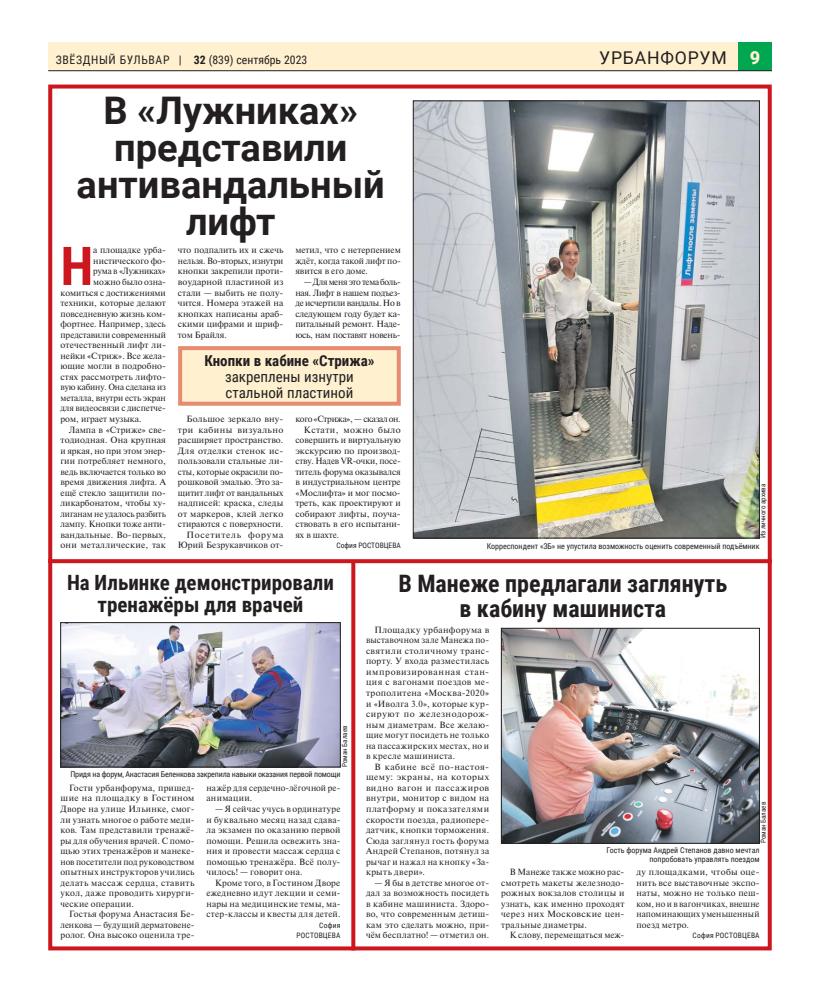
<style>
.page{position:relative;width:820px;height:993px;background:#fff}
.page>*{position:absolute;margin:0;border:0;box-sizing:border-box;transform-origin:0 0}
.t1{font:700 53.4px "Roboto Condensed";color:#cc171e}
.t2{font:700 38px/37px "Roboto";color:#231f20;text-align:center}
.t3{font:700 24px/25px "Roboto Condensed";color:#231f20;text-align:center}
.t4{font:700 21px/22px "Roboto Condensed";color:#231f20;text-align:center}
.t5{font:900 18px "Roboto";color:#fff1d0}
.t6{font:17.6px "Roboto";letter-spacing:.045em;color:#231f20}
.t7{font:15px/16px "Roboto Condensed";color:#231f20}
.t8{font:700 15px "Roboto Condensed";color:#231f20}
.t9{font:11.7px "Roboto Condensed";letter-spacing:.03em;color:#231f20}
.t10{font:9px/10.5px "Newton C";letter-spacing:.005em;color:#231f20;text-align:justify}
.t11{font:9px "Newton C";letter-spacing:-.035em;color:#231f20}
.t12{font:9px "Newton C";letter-spacing:.04em;color:#231f20}
.t13{font:8px/9px "Roboto Condensed";color:#231f20;text-align:right}
.t14{font:8px "Roboto Condensed";letter-spacing:-.02em;color:#231f20}
.t15{font:7.5px/10.5px "Roboto Condensed";letter-spacing:.025em;color:#231f20;text-align:right}
.t16{font:7.5px "Roboto Condensed";color:#231f20}
.t17{font:7px "Roboto Condensed";color:#231f20}
.s1{font-weight:700}
</style>
<div class="page">
<div style="left:48px;top:43px;width:723px;height:28px;background:#fff1d0"></div>
<div style="left:738px;top:43px;width:33px;height:28px;background:#00a650"></div>
<hr style="left:48px;top:70px;width:723px;height:1px;background:#231f20">
<div style="left:48px;top:84px;width:723px;height:866px;border:4px solid #cc171e"></div>
<svg style="left:48px;top:559px;width:723px;height:4px;background:#cd2027"></svg>
<svg style="left:351px;top:562px;width:4px;height:388px;background:#cf2930"></svg>
<div style="left:180px;top:348px;width:218px;height:55px;background:#fff1d0"></div>
<div style="left:178px;top:346px;width:222px;height:59px;border:4px solid #e48b70"></div>
<img style="left:415px;top:103px;width:342px;height:433px">
<div style="left:413px;top:101px;width:346px;height:437px;border:1px solid #231f20"></div>
<img style="left:62px;top:624px;width:276px;height:140px">
<div style="left:60px;top:622px;width:280px;height:144px;border:1px solid #231f20"></div>
<img style="left:503px;top:630px;width:254px;height:211px">
<div style="left:501px;top:628px;width:258px;height:215px;border:1px solid #231f20"></div>
<p class="t9" style="left:56px;top:53px;width:253px">ЗВЁЗДНЫЙ БУЛЬВАР | <span class="s1">32</span> (839) сентябрь 2023</p>
<h3 class="t6" style="left:599px;top:47px;width:129px">УРБАНФОРУМ</h3>
<h3 class="t5" style="left:749px;top:47px;width:12px">9</h3>
<h2 class="t2" style="left:77px;top:92px;width:309px">В «Лужниках» представили антивандальный лифт</h2>
<h1 class="t1" style="left:60px;top:235px;width:34px">Н</h1>
<p class="t10" style="left:93px;top:246px;width:74px">а площадке урба-</p>
<p class="t10" style="left:93px;top:256px;width:74px">нистического фо-</p>
<p class="t10" style="left:93px;top:267px;width:74px">рума в «Лужниках»</p>
<p class="t10" style="left:93px;top:277px;width:74px">можно было озна-</p>
<p class="t10" style="left:60px;top:288px;width:107px">комиться с достижениями</p>
<p class="t10" style="left:60px;top:298px;width:107px">техники, которые делают</p>
<p class="t10" style="left:60px;top:309px;width:107px">повседневную жизнь ком-</p>
<p class="t10" style="left:60px;top:319px;width:107px">фортнее. Например, здесь</p>
<p class="t10" style="left:60px;top:330px;width:107px">представили современный</p>
<p class="t10" style="left:60px;top:340px;width:107px">отечественный лифт ли-</p>
<p class="t10" style="left:60px;top:351px;width:107px">нейки «Стриж». Все жела-</p>
<p class="t10" style="left:60px;top:362px;width:107px">ющие могли в подробно-</p>
<p class="t10" style="left:60px;top:372px;width:107px">стях рассмотреть лифто-</p>
<p class="t10" style="left:60px;top:383px;width:107px">вую кабину. Она сделана из</p>
<p class="t10" style="left:60px;top:393px;width:107px">металла, внутри есть экран</p>
<p class="t10" style="left:60px;top:404px;width:107px">для видеосвязи с диспетче-</p>
<p class="t10" style="left:60px;top:414px;width:82px">ром, играет музыка.</p>
<p class="t10" style="left:69px;top:425px;width:98px">Лампа в «Стриже» све-</p>
<p class="t10" style="left:60px;top:435px;width:107px">тодиодная. Она крупная</p>
<p class="t10" style="left:60px;top:446px;width:107px">и яркая, но при этом энер-</p>
<p class="t10" style="left:60px;top:456px;width:107px">гии потребляет немного,</p>
<p class="t10" style="left:60px;top:467px;width:107px">ведь включается только во</p>
<p class="t10" style="left:60px;top:477px;width:107px">время движения лифта. А</p>
<p class="t10" style="left:60px;top:488px;width:107px">ещё стекло защитили по-</p>
<p class="t10" style="left:60px;top:498px;width:107px">ликарбонатом, чтобы ху-</p>
<p class="t10" style="left:60px;top:509px;width:107px">лиганам не удалось разбить</p>
<p class="t10" style="left:60px;top:519px;width:107px">лампу. Кнопки тоже анти-</p>
<p class="t10" style="left:60px;top:530px;width:107px">вандальные. Во-первых,</p>
<p class="t10" style="left:60px;top:541px;width:107px">они металлические, так</p>
<p class="t10" style="left:178px;top:246px;width:107px">что подпалить их и сжечь нельзя. Во-вторых, изнутри кнопки закрепили проти&shy;воударной пластиной из стали — выбить не полу&shy;чится. Номера этажей на кнопках написаны араб&shy;скими цифрами и шриф&shy;том Брайля.</p>
<p class="t10" style="left:295px;top:246px;width:107px">метил, что с нетерпением ждёт, когда такой лифт по&shy;явится в его доме.</p>
<p class="t10" style="left:295px;top:277px;width:107px;text-indent:9px">— Для меня это тема боль&shy;ная. Лифт в нашем подъез&shy;де исчертили вандалы. Но в следующем году будет ка&shy;питальный ремонт. Наде&shy;юсь, нам поставят новень-</p>
<h3 class="t8" style="left:204px;top:351px;width:172px">Кнопки в кабине «Стрижа»</h3>
<h3 class="t7" style="left:225px;top:368px;width:130px">закреплены изнутри стальной пластиной</h3>
<p class="t10" style="left:178px;top:414px;width:107px;text-align:right">Большое зеркало вну&shy;три кабины визуально расширяет пространство.<br>Для отделки стенок ис&shy;пользовали стальные ли&shy;сты, которые окрасили по&shy;рошковой эмалью. Это за&shy;щитит лифт от вандальных надпи сей: краска, следы от маркеров, клей легко стираются с поверхности.<br>Посетитель форума<br>Юрий Безрукавчиков от-</p>
<p class="t11" style="left:295px;top:415px;width:107px">кого «Стрижа», — сказал он.</p>
<p class="t12" style="left:304px;top:426px;width:98px">Кстати, можно было</p>
<p class="t10" style="left:295px;top:435px;width:107px">совершить и виртуальную</p>
<p class="t10" style="left:295px;top:446px;width:107px">экскурсию по производ-</p>
<p class="t10" style="left:295px;top:456px;width:107px">ству. Надев VR-очки, посе-</p>
<p class="t10" style="left:295px;top:467px;width:107px">титель форума оказывался</p>
<p class="t10" style="left:295px;top:477px;width:107px">в индустриальном центре</p>
<p class="t10" style="left:295px;top:488px;width:107px">«Мослифта» и мог посмо-</p>
<p class="t10" style="left:295px;top:498px;width:107px">треть, как проектируют и</p>
<p class="t10" style="left:295px;top:509px;width:107px">собирают лифты, поуча-</p>
<p class="t10" style="left:295px;top:519px;width:107px">ствовать в его испытани-</p>
<p class="t10" style="left:295px;top:530px;width:46px">ях в шахте.</p>
<p class="t16" style="left:336px;top:541px;width:66px">София РОСТОВЦЕВА</p>
<p class="t17" style="left:758px;top:538px;width:56px;rotate:-90deg">Из личного архива</p>
<p class="t13" style="left:486px;top:541px;width:274px">Корреспондент «ЗБ» не упустила возможность оценить современный подъёмник</p>
<h3 class="t4" style="left:67px;top:571px;width:268px">На Ильинке демонстрировали тренажёры для врачей</h3>
<p class="t17" style="left:340px;top:766px;width:43px;rotate:-90deg">Роман Балаев</p>
<p class="t14" style="left:70px;top:769px;width:271px">Придя на форум, Анастасия Беленкова закрепила навыки оказания первой помощи</p>
<p class="t10" style="left:60px;top:783px;width:135px;text-indent:9px">Гости урбанфорума, пришед&shy;шие на площадку в Гостином Дворе на улице Ильинке, смог&shy;ли узнать многое о работе меди&shy;ков. Там представили тренажё&shy;ры для обучения врачей. С помо&shy;щью этих тренажёров и манеке&shy;нов посетители под руководством опытных инструкторов учились делать массаж сердца, ставить укол, даже проводить хирурги&shy;ческие операции.</p>
<p class="t10" style="left:60px;top:909px;width:135px;text-indent:9px">Гостья форума Анастасия Бе&shy;ленкова — будущий дерматовене&shy;ролог. Она высоко оценила тре-</p>
<p class="t10" style="left:206px;top:783px;width:135px">нажёр для сердечно-лёгочной ре&shy;анимации.</p>
<p class="t10" style="left:206px;top:804px;width:135px;text-indent:9px">— Я сейчас учусь в ординатуре и буквально месяц назад сдава&shy;ла экзамен по оказанию первой помощи. Решила освежить зна&shy;ния и провести массаж сердца с помощью тренажёра. Всё полу&shy;чилось! — говорит она.</p>
<p class="t10" style="left:206px;top:878px;width:135px;text-indent:9px">Кроме того, в Гостином Дворе ежедневно идут лекции и семи&shy;нары на медицинские темы, ма&shy;стер-классы и квесты для детей.</p>
<p class="t15" style="left:296px;top:919px;width:46px">София<br>РОСТОВЦЕВА</p>
<h3 class="t3" style="left:398px;top:571px;width:330px">В Манеже предлагали заглянуть в кабину машиниста</h3>
<p class="t10" style="left:366px;top:625px;width:125px;text-indent:9px">Площадку урбанфорума в выставочном зале Манежа по&shy;святили столичному транс&shy;порту. У входа разместилась импровизированная стан&shy;ция с вагонами поездов ме&shy;трополитена «Москва-2020» и «Иволга 3.0», которые кур&shy;сируют по железнодорож&shy;ным диаметрам. Все желаю&shy;щие могут посидеть не только на пассажирских местах, но и в кресле машиниста.</p>
<p class="t10" style="left:366px;top:762px;width:125px;text-indent:9px">В кабине всё по-настоя&shy;щему: экраны, на которых видно вагон и пассажиров внутри, монитор с видом на платформу и показателями скорости поезда, радиопере&shy;датчик, кнопки торможения.<br>Сюда заглянул гость форума Андрей Степанов, потянул за рычаг и нажал на кнопку «За&shy;крыть двери».</p>
<p class="t10" style="left:366px;top:878px;width:125px;text-indent:9px">— Я бы в детстве многое от&shy;дал за возможность посидеть в кабине машиниста. Здоро&shy;во, что современным детиш&shy;кам это сделать можно, при&shy;чём бесплатно! — отметил он.</p>
<p class="t10" style="left:501px;top:867px;width:125px;text-indent:9px">В Манеже также можно рас&shy;смотреть макеты железнодо&shy;рожных вокзалов столицы и узнать, как именно проходят через них Московские цен&shy;тральные диаметры.</p>
<p class="t17" style="left:759px;top:843px;width:43px;rotate:-90deg">Роман Балаев</p>
<p class="t13" style="left:606px;top:845px;width:154px">Гость форума Андрей Степанов давно мечтал попробовать управлять поездом</p>
<p class="t10" style="left:636px;top:867px;width:125px">ду площадками, чтобы оце&shy;нить все выставочные экспо&shy;наты, можно не только пеш&shy;ком, но и в вагончиках, внешне напоминающих уменьшенный поезд метро.</p>
<p class="t15" style="left:692px;top:930px;width:68px">София РОСТОВЦЕВА</p>
<p class="t10" style="left:509px;top:930px;width:116px">К слову, перемещаться меж-</p>
</div>
